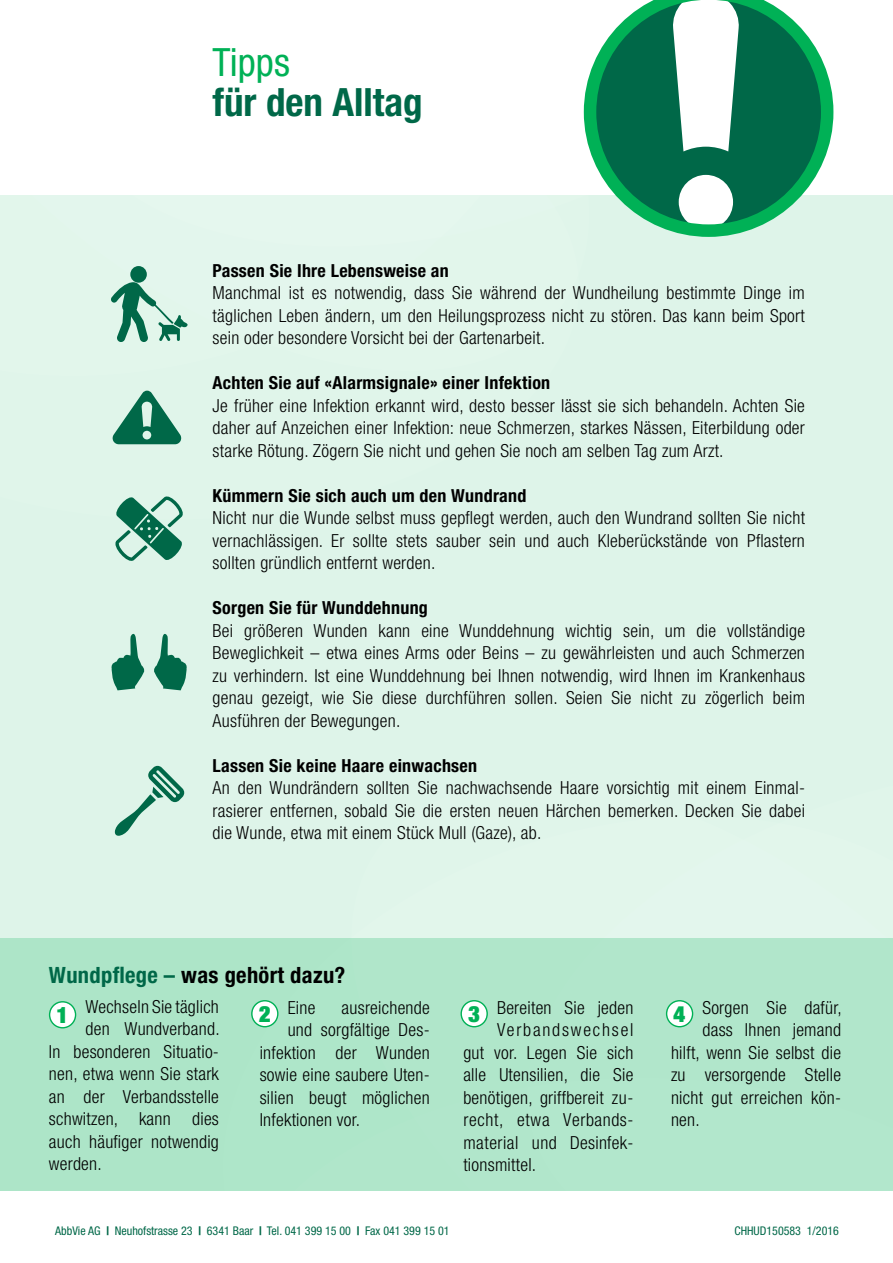
<style>
.page{position:relative;width:893px;height:1263px;background:#fff}
.page>*{position:absolute;margin:0;border:0;box-sizing:border-box;transform-origin:0 0}
.t1{font:700 condensed 39px "Helvetica Neue LT Std";color:#006848}
.t2{font:condensed 39px "Helvetica Neue LT Std";color:#00b156}
.t3{font:700 condensed 22.5px "Helvetica Neue LT Std";letter-spacing:.015em;color:#000}
.t4{font:900 condensed 22.5px "Helvetica Neue LT Std";color:#00b156}
.t5{font:300 condensed 18px/22.5px "Helvetica Neue LT Std";letter-spacing:.015em;color:#000;text-align:justify}
.t6{font:700 condensed 18px "Helvetica Neue LT Std";letter-spacing:.015em;color:#000}
.t7{font:300 condensed 18px "Helvetica Neue LT Std";letter-spacing:.04em;color:#000}
.t8{font:300 condensed 18px "Helvetica Neue LT Std";letter-spacing:.1em;color:#000}
.t9{font:condensed 12px "Helvetica Neue LT Std";color:#006848}
.s1{color:#006848}
.s2{font-weight:700}
</style>
<div class="page">
<div style="left:0;top:196px;width:893px;height:995px;background:#def4e9"></div>
<svg style="left:584px;top:0;width:249px;height:237px"></svg>
<div style="left:0;top:938px;width:893px;height:253px;background:#b0e6ca"></div>
<svg style="left:49px;top:1001px;width:27px;height:27px"></svg>
<svg style="left:666px;top:1000px;width:27px;height:27px"></svg>
<svg style="left:460px;top:1000px;width:28px;height:27px"></svg>
<svg style="left:251px;top:1000px;width:27px;height:27px"></svg>
<div style="left:130px;top:266px;width:17px;height:17px;background:#006848;border-radius:50%"></div>
<svg style="left:111px;top:282px;width:77px;height:60px"></svg>
<svg style="left:115px;top:496px;width:68px;height:65px"></svg>
<svg style="left:154px;top:634px;width:33px;height:56px"></svg>
<svg style="left:111px;top:633px;width:34px;height:57px"></svg>
<svg style="left:115px;top:766px;width:69px;height:70px"></svg>
<svg style="left:112px;top:391px;width:70px;height:53px"></svg>
<h1 class="t2" style="left:213px;top:39px;width:79px">Tipps</h1>
<h1 class="t1" style="left:213px;top:79px;width:212px">für den Alltag</h1>
<p class="t6" style="left:213px;top:259px;width:238px">Passen Sie Ihre Lebensweise an</p>
<p class="t5" style="left:213px;top:281px;width:594px">Manchmal ist es notwendig, dass Sie während der Wundheilung bestimmte Dinge im täglichen Leben ändern, um den Heilungsprozess nicht zu stören. Das kann beim Sport sein oder besondere Vorsicht bei der Gartenarbeit.</p>
<p class="t6" style="left:213px;top:372px;width:339px">Achten Sie auf «Alarmsignale» einer Infektion</p>
<p class="t5" style="left:213px;top:394px;width:594px">Je früher eine Infektion erkannt wird, desto besser lässt sie sich behandeln. Achten Sie daher auf Anzeichen einer Infektion: neue Schmerzen, starkes Nässen, Eiterbildung oder starke Rötung. Zögern Sie nicht und gehen Sie noch am selben Tag zum Arzt.</p>
<p class="t6" style="left:213px;top:484px;width:315px">Kümmern Sie sich auch um den Wundrand</p>
<p class="t5" style="left:213px;top:506px;width:594px">Nicht nur die Wunde selbst muss gepflegt werden, auch den Wundrand sollten Sie nicht vernachlässigen. Er sollte stets sauber sein und auch Kleberückstände von Pflastern sollten gründlich entfernt werden.</p>
<p class="t6" style="left:213px;top:597px;width:217px">Sorgen Sie für Wunddehnung</p>
<p class="t5" style="left:213px;top:619px;width:594px">Bei größeren Wunden kann eine Wunddehnung wichtig sein, um die vollständige Beweglichkeit – etwa eines Arms oder Beins – zu gewährleisten und auch Schmerzen zu verhindern. Ist eine Wunddehnung bei Ihnen notwendig, wird Ihnen im Krankenhaus genau gezeigt, wie Sie diese durchführen sollen. Seien Sie nicht zu zögerlich beim Ausführen der Bewegungen.</p>
<p class="t6" style="left:213px;top:754px;width:266px">Lassen Sie keine Haare einwachsen</p>
<p class="t5" style="left:213px;top:776px;width:594px">An den Wundrändern sollten Sie nachwachsende Haare vorsichtig mit einem Einmal&shy;rasierer entfernen, sobald Sie die ersten neuen Härchen bemerken. Decken Sie dabei die Wunde, etwa mit einem Stück Mull (Gaze), ab.</p>
<p class="t3" style="left:49px;top:961px;width:298px"><span class="s1">Wundpflege –</span> was gehört dazu?</p>
<p class="t5" style="left:85px;top:995px;width:135px">Wechseln Sie täglich</p>
<p class="t5" style="left:85px;top:1018px;width:136px">den Wundverband.</p>
<p class="t5" style="left:49px;top:1040px;width:172px">In besonderen Situatio-</p>
<p class="t5" style="left:49px;top:1063px;width:172px">nen, etwa wenn Sie stark</p>
<p class="t5" style="left:49px;top:1085px;width:172px">an der Verbandsstelle</p>
<p class="t5" style="left:49px;top:1108px;width:172px">schwitzen, kann dies</p>
<p class="t5" style="left:49px;top:1130px;width:172px">auch häufiger notwendig</p>
<p class="t5" style="left:49px;top:1153px;width:54px">werden.</p>
<p class="t5" style="left:497px;top:996px;width:138px">Bereiten Sie jeden</p>
<p class="t8" style="left:497px;top:1020px;width:138px">Verbandswechsel</p>
<p class="t5" style="left:463px;top:1041px;width:172px">gut vor. Legen Sie sich</p>
<p class="t5" style="left:463px;top:1064px;width:172px">alle Utensilien, die Sie</p>
<p class="t5" style="left:463px;top:1086px;width:172px">benötigen, griffbereit zu-</p>
<p class="t7" style="left:463px;top:1110px;width:172px">recht, etwa Verbands-</p>
<p class="t5" style="left:463px;top:1131px;width:172px">material und Desinfek-</p>
<p class="t5" style="left:463px;top:1154px;width:74px">tionsmittel.</p>
<p class="t5" style="left:702px;top:996px;width:141px">Sorgen Sie dafür,</p>
<p class="t5" style="left:702px;top:1019px;width:140px">dass Ihnen jemand</p>
<p class="t5" style="left:671px;top:1041px;width:172px">hilft, wenn Sie selbst die</p>
<p class="t5" style="left:671px;top:1064px;width:172px">zu versorgende Stelle</p>
<p class="t5" style="left:671px;top:1086px;width:172px">nicht gut erreichen kön-</p>
<p class="t5" style="left:671px;top:1109px;width:30px">nen.</p>
<p class="t5" style="left:288px;top:996px;width:29px">Eine</p>
<p class="t5" style="left:342px;top:996px;width:90px">ausreichende</p>
<p class="t5" style="left:288px;top:1019px;width:144px">und sorgfältige Des-</p>
<p class="t5" style="left:260px;top:1041px;width:172px">infektion der Wunden</p>
<p class="t5" style="left:260px;top:1064px;width:172px">sowie eine saubere Uten-</p>
<p class="t5" style="left:260px;top:1086px;width:172px">silien beugt möglichen</p>
<p class="t5" style="left:260px;top:1109px;width:102px">Infektionen vor.</p>
<p class="t4" style="left:57px;top:1000px;width:13px">1</p>
<p class="t4" style="left:259px;top:999px;width:13px">2</p>
<p class="t4" style="left:468px;top:999px;width:13px">3</p>
<p class="t4" style="left:674px;top:999px;width:13px">4</p>
<p class="t9" style="left:55px;top:1224px;width:396px">AbbVie AG <span class="s2">|</span> Neuhofstrasse 23 <span class="s2">|</span> 6341 Baar <span class="s2">|</span> Tel. 041 399 15 00 <span class="s2">|</span> Fax 041 399 15 01</p>
<p class="t9" style="left:734px;top:1224px;width:106px">CHHUD150583 1/2016</p>
</div>
